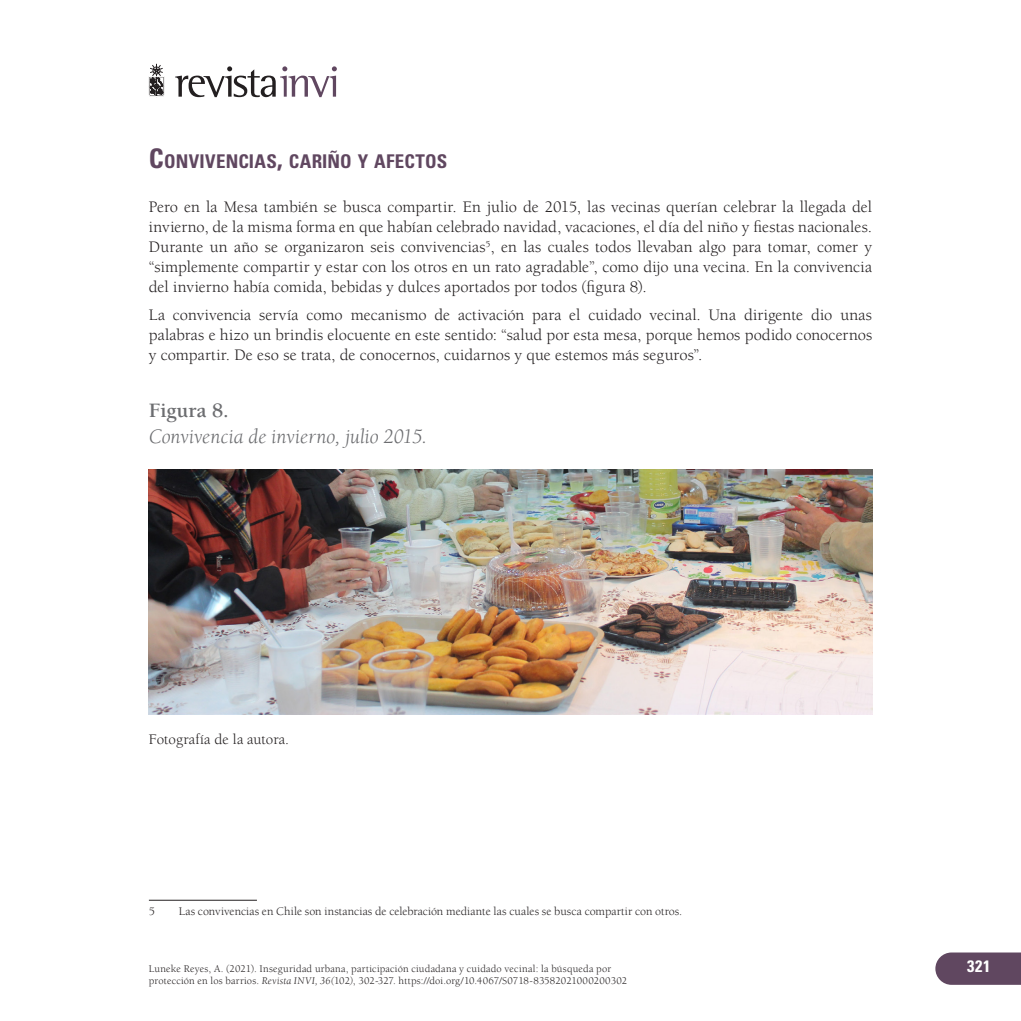
<style>
.page{position:relative;width:1021px;height:1021px;background:#fff}
.page>*{position:absolute;margin:0;border:0;box-sizing:border-box;transform-origin:0 0}
.sub_tablas{font:italic 21px "Berkeley Std";letter-spacing:-.005em;color:#6c6d70}
.sub_tablas-2{font:700 21px "Berkeley Std";color:#6c6d70}
.sub_titulo2_nive{font:700 condensed 18.9px "Univers LT Std";letter-spacing:.01em;color:#604760}
.txt_esp{font:16.5px/19.8px "Berkeley Std";color:#231f20;text-align:justify}
.t1{font:700 condensed 16.5px "Univers LT Std";color:#fff}
.pie_de_foto{font:15px "Berkeley Std";color:#231f20}
.nota{font:12px "Berkeley Std";letter-spacing:.005em;color:#231f20}
.t2{font:10.5px/12.6px "Berkeley Std";letter-spacing:.015em;color:#231f20}
.s1{font-size:27px}
.s2{font-style:italic}
.s3{font-style:inherit}
</style>
<div class="page">
<svg style="left:175px;top:66px;width:162px;height:31px"></svg>
<svg style="left:149px;top:64px;width:15px;height:33px"></svg>
<svg style="left:935px;top:952px;width:85px;height:32px;background:#695169"></svg>
<hr style="left:149px;top:899px;width:108px;height:1px;background:#231f20">
<img style="left:149px;top:470px;width:723px;height:244px">
<p class="sub_titulo2_nive" style="left:149px;top:150px;width:300px"><span class="s1">C</span>ONVIVENCIAS<span class="s1">,</span> CARIÑO Y AFECTOS</p>
<p class="txt_esp" style="left:149px;top:198px;width:724px">Pero en la Mesa también se busca compartir. En julio de 2015, las vecinas querían celebrar la llegada del invierno, de la misma forma en que habían celebrado navidad, vacaciones, el día del niño y fiestas nacionales.<br>Durante un año se organizaron seis convivencias<sup>5</sup>, en las cuales todos llevaban algo para tomar, comer y “simplemente compartir y estar con los otros en un rato agradable”, como dijo una vecina. En la convivencia del invierno había comida, bebidas y dulces aportados por todos (figura 8).</p>
<p class="txt_esp" style="left:149px;top:305px;width:724px">La convivencia servía como mecanismo de activación para el cuidado vecinal. Una dirigente dio unas palabras e hizo un brindis elocuente en este sentido: “salud por esta mesa, porque hemos podido conocernos y compartir. De eso se trata, de conocernos, cuidarnos y que estemos más seguros”.</p>
<p class="sub_tablas-2" style="left:149px;top:399px;width:81px">Figura 8.</p>
<p class="sub_tablas" style="left:149px;top:424px;width:280px">Convivencia de invierno, julio 2015.</p>
<p class="pie_de_foto" style="left:149px;top:731px;width:142px">Fotografía de la autora.</p>
<p class="nota" style="left:149px;top:904px;width:8px">5</p>
<p class="nota" style="left:179px;top:904px;width:505px">Las convivencias en Chile son instancias de celebración mediante las cuales se busca compartir con otros.</p>
<p class="t2" style="left:149px;top:962px;width:480px">Luneke Reyes, A. (2021). Inseguridad urbana, participación ciudadana y cuidado vecinal: la búsqueda por protección en los barrios. <span class="s2">Revista INVI, 36(</span>102<span class="s2">)</span>, <span class="s3">302-327</span>. https://doi.org/10.4067/S0718-83582021000200302</p>
<p class="t1" style="left:967px;top:956px;width:25px">321</p>
</div>
